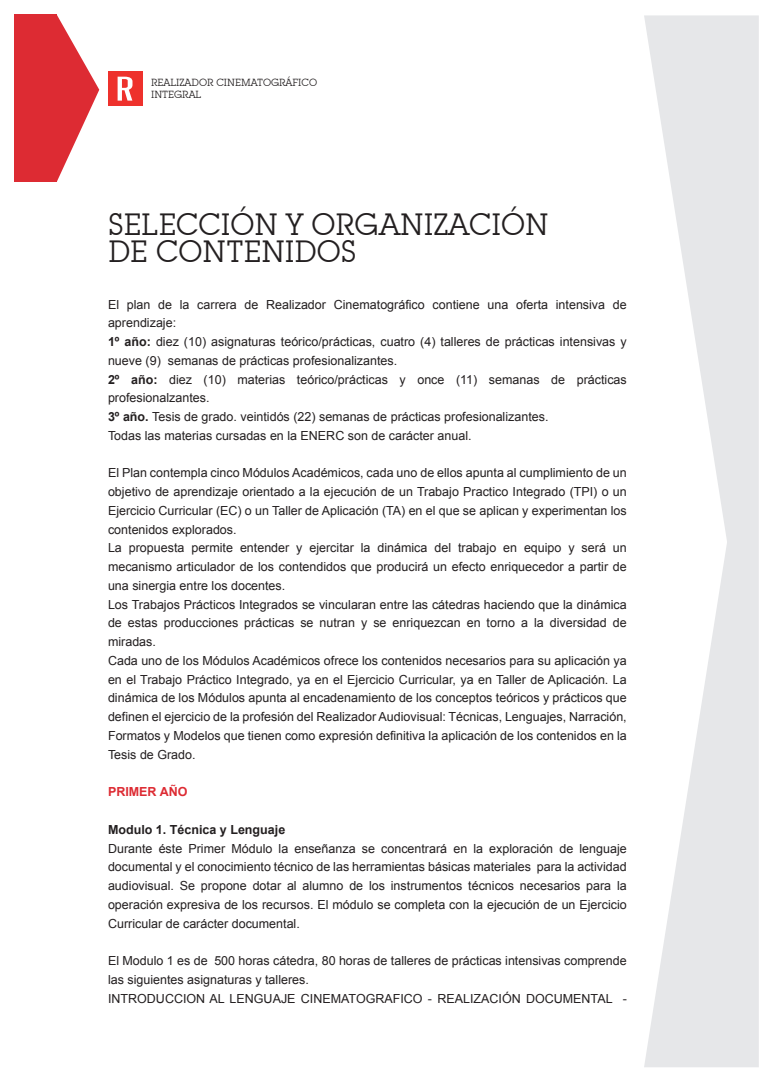
<style>
.page{position:relative;width:773px;height:1081px;background:#fff}
.page>*{position:absolute;margin:0;border:0;box-sizing:border-box;transform-origin:0 0}
.t1{font:30px/27.5px "Lubalin Graph IT Cby BT";color:#231f20}
.t2{font:12.5px/18.8px "Arial";color:#231f20}
.t3{font:700 12.5px "Arial";color:#231f20}
.t4{font:700 12.5px "Arial";color:#dd2b33}
.t5{font:10.12px/12.1px "Lubalin Graph IT Cby BT";color:#231f20}
.s1{font-weight:700}
</style>
<div class="page">
<svg style="left:644px;top:15px;width:114px;height:1052px;fill:#e6e7e9"></svg>
<div style="left:14px;top:15px;width:43px;height:167px;background:#dd2b33"></div>
<svg style="left:57px;top:15px;width:42px;height:166px"></svg>
<div style="left:108px;top:72px;width:34px;height:34px;background:#ee312c"></div>
<svg style="left:118px;top:77px;width:14px;height:24px"></svg>
<p class="t5" style="left:151px;top:76px;width:167px">REALIZADOR CINEMATOGRÁFICO<br>INTEGRAL</p>
<h1 class="t1" style="left:108px;top:210px;width:442px">SELECCIÓN Y ORGANIZACIÓN<br>DE CONTENIDOS</h1>
<p class="t2" style="left:108px;top:295px;width:520px">El plan de la carrera de Realizador Cinematográfico contiene una oferta intensiva de aprendizaje:<br><span class="s1">1º año:</span> diez (10) asignaturas teórico/prácticas, cuatro (4) talleres de prácticas intensivas y nueve (9) semanas de prácticas profesionalizantes.<br><span class="s1">2º año:</span> diez (10) materias teórico/prácticas y once (11) semanas de prácticas profesionalzantes.<br><span class="s1">3º año.</span> Tesis de grado. veintidós (22) semanas de prácticas profesionalizantes.<br>Todas las materias cursadas en la ENERC son de carácter anual.</p>
<p class="t2" style="left:108px;top:464px;width:520px">El Plan contempla cinco Módulos Académicos, cada uno de ellos apunta al cumplimiento de un objetivo de aprendizaje orientado a la ejecución de un Trabajo Practico Integrado (TPI) o un Ejercicio Curricular (EC) o un Taller de Aplicación (TA) en el que se aplican y experimentan los contenidos explorados.<br>La propuesta permite entender y ejercitar la dinámica del trabajo en equipo y será un mecanismo articulador de los contendidos que producirá un efecto enriquecedor a partir de una sinergia entre los docentes.<br>Los Trabajos Prácticos Integrados se vincularan entre las cátedras haciendo que la dinámica de estas producciones prácticas se nutran y se enriquezcan en torno a la diversidad de miradas.<br>Cada uno de los Módulos Académicos ofrece los contenidos necesarios para su aplicación ya en el Trabajo Práctico Integrado, ya en el Ejercicio Curricular, ya en Taller de Aplicación. La dinámica de los Módulos apunta al encadenamiento de los conceptos teóricos y prácticos que definen el ejercicio de la profesión del Realizador Audiovisual: Técnicas, Lenguajes, Narración, Formatos y Modelos que tienen como expresión definitiva la aplicación de los contenidos en la Tesis de Grado.</p>
<p class="t4" style="left:108px;top:783px;width:81px">PRIMER AÑO</p>
<p class="t3" style="left:108px;top:821px;width:179px">Modulo 1. Técnica y Lenguaje</p>
<p class="t2" style="left:108px;top:839px;width:520px;text-align:justify">Durante éste Primer Módulo la enseñanza se concentrará en la exploración de lenguaje documental y el conocimiento técnico de las herramientas básicas materiales para la actividad audiovisual. Se propone dotar al alumno de los instrumentos técnicos necesarios para la operación expresiva de los recursos. El módulo se completa con la ejecución de un Ejercicio Curricular de carácter documental.</p>
<p class="t2" style="left:108px;top:951px;width:520px">El Modulo 1 es de 500 horas cátedra, 80 horas de talleres de prácticas intensivas comprende las siguientes asignaturas y talleres.<br>INTRODUCCION AL LENGUAJE CINEMATOGRAFICO - REALIZACIÓN DOCUMENTAL -</p>
</div>
